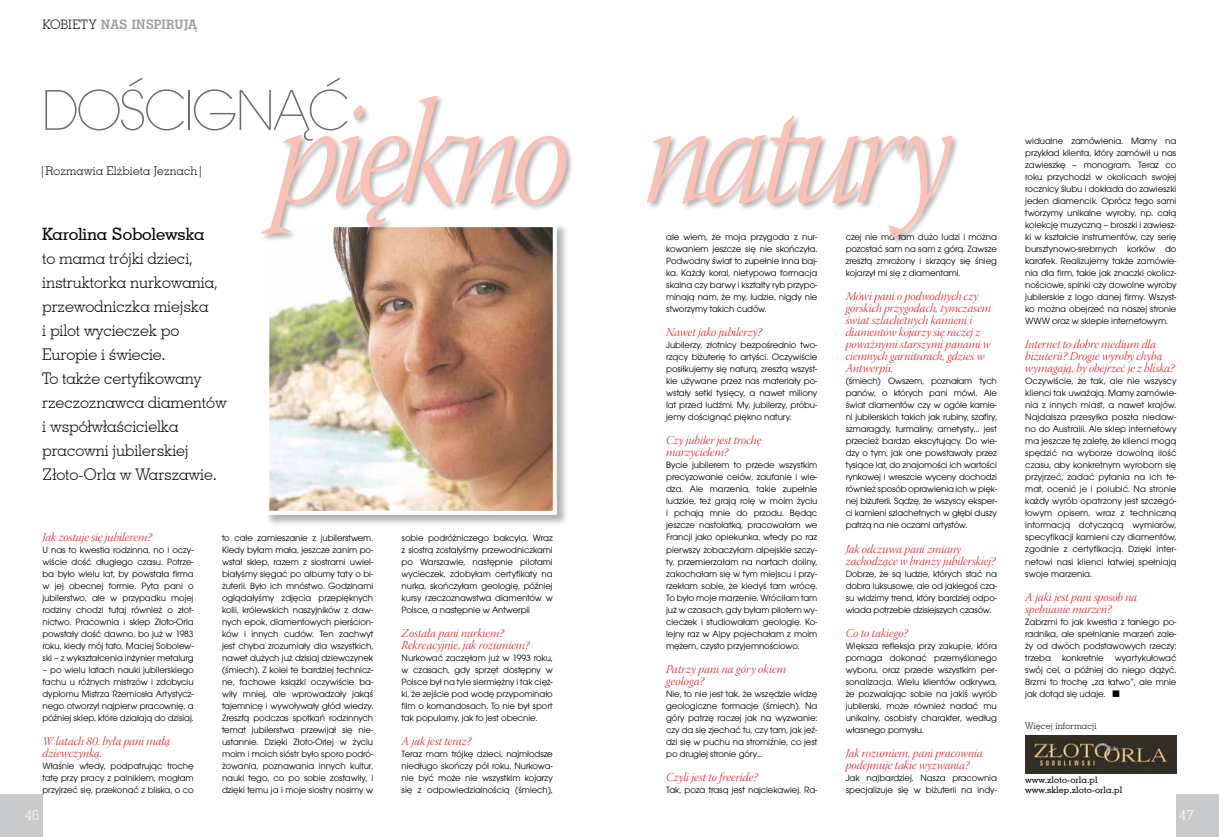
<style>
.page{position:relative;width:1219px;height:837px;background:#fff}
.page>*{position:absolute;margin:0;border:0;box-sizing:border-box;transform-origin:0 0}
.t1{font:147.2px "Warnock Pro Light It Subh";letter-spacing:-.06em;color:#fac1b5;scale:.9 1}
.t2{font:59.5px "Avant Gar Got Itc TCE Extr Ligh";letter-spacing:-.045em;color:#6d6e71}
.t3{font:500 17px "Geometric Slab 703 L2";letter-spacing:-.01em;color:#000}
.t4{font:300 16px/24px "Geometric Slab 703 L2";letter-spacing:-.01em;color:#000}
.t5{font:300 14px "Geometric Slab 703 L2";color:#fff}
.t6{font:700 13px "Geometric Slab 703 L2";color:#a19c9b}
.t7{font:12px/12px "Warnock Pro Light It Disp";color:#e31f27}
.t8{font:300 12px "Geometric Slab 703 L2";letter-spacing:.01em;color:#000}
.t9{font:9.5px/12px "Avant Gar Got Itc TCE";letter-spacing:-.01em;color:#000;text-align:justify}
.t10{font:500 9px/10px "Geometric Slab 703 L2";letter-spacing:.01em;color:#000}
.t11{font:300 9px "Geometric Slab 703 L2";letter-spacing:.01em;color:#000}
.s1{font-weight:300;color:#000}
</style>
<div class="page">
<div style="left:265px;top:223px;width:303px;height:303px;background:#000;opacity:.3"></div>
<img style="left:265px;top:245px;width:294px;height:271px">
<div style="left:260px;top:95px;width:700px;height:150px;background:#000;opacity:.3"></div>
<img style="left:1025px;top:735px;width:151px;height:37px">
<div style="left:0;top:794px;width:42px;height:42px;background:#c9cacb"></div>
<div style="left:1176px;top:794px;width:43px;height:42px;background:#c9cacb"></div>
<h3 class="t6" style="left:43px;top:16px;width:156px"><span class="s1">kobiety</span> NAS INSPIRUJĄ</h3>
<h2 class="t2" style="left:41px;top:77px;width:310px">DOŚCIGNĄĆ</h2>
<h1 class="t1" style="left:273px;top:73px;width:755px">piękno natury</h1>
<p class="t8" style="left:39px;top:163px;width:166px">|Rozmawia Elżbieta Jeznach|</p>
<h3 class="t3" style="left:42px;top:222px;width:164px">Karolina Sobolewska</h3>
<h3 class="t4" style="left:42px;top:245px;width:186px">to mama trójki dzieci, instruktorka nurkowania, przewodniczka miejska<br>i pilot wycieczek po<br>Europie i świecie.<br>To także certyfikowany rzeczoznawca diamentów i współwłaścicielka pracowni jubilerskiej<br>Złoto-Orla w Warszawie.</h3>
<p class="t9" style="left:666px;top:231px;width:153px">ale wiem, że moja przygoda z nur&shy;kowaniem jeszcze się nie skończyła.<br>Podwodny świat to zupełnie inna baj&shy;ka. Każdy koral, nietypowa formacja skalna czy barwy i kształty ryb przypo&shy;minają nam, że my, ludzie, nigdy nie stworzymy takich cudów.</p>
<p class="t7" style="left:666px;top:327px;width:97px">Nawet jako jubilerzy?</p>
<p class="t9" style="left:666px;top:339px;width:153px">Jubilerzy, złotnicy bezpośrednio two&shy;rzący biżuterię to artyści. Oczywiście posiłkujemy się naturą, zresztą wszyst&shy;kie używane przez nas materiały po&shy;wstały setki tysięcy, a nawet miliony lat przed ludźmi. My, jubilerzy, próbu&shy;jemy doścignąć piękno natury.</p>
<p class="t7" style="left:666px;top:435px;width:97px">Czy jubiler jest trochę marzycielem?</p>
<p class="t9" style="left:666px;top:459px;width:153px">Bycie jubilerem to przede wszystkim precyzowanie celów, zaufanie i wie&shy;dza. Ale marzenia, takie zupełnie ludzkie, też grają rolę w moim życiu i pchają mnie do przodu. Będąc jeszcze nastolatką, pracowałam we Francji jako opiekunka, wtedy po raz pierwszy zobaczyłam alpejskie szczy&shy;ty, przemierzałam na nartach doliny, zakochałam się w tym miejscu i przy&shy;rzekłam sobie, że kiedyś tam wrócę.<br>To było moje marzenie. Wróciłam tam już w czasach, gdy byłam pilotem wy&shy;cieczek i studiowałam geologię. Ko&shy;lejny raz w Alpy pojechałam z moim mężem, czysto przyjemnościowo.</p>
<p class="t7" style="left:666px;top:663px;width:121px">Patrzy pani na góry okiem geologa?</p>
<p class="t9" style="left:666px;top:687px;width:153px">Nie, to nie jest tak, że wszędzie widzę geologiczne formacje (śmiech). Na góry patrzę raczej jak na wyzwanie: czy da się zjechać tu, czy tam, jak jeź&shy;dzi się w puchu na stromiźnie, co jest po drugiej stronie góry…</p>
<p class="t7" style="left:666px;top:771px;width:93px">Czyli jest to freeride?</p>
<p class="t9" style="left:666px;top:783px;width:153px">Tak, poza trasą jest najciekawiej. Ra-</p>
<p class="t9" style="left:846px;top:231px;width:153px">czej nie ma tam dużo ludzi i można pozostać sam na sam z górą. Zawsze zresztą zmrożony i skrzący się śnieg kojarzył mi się z diamentami.</p>
<p class="t7" style="left:846px;top:291px;width:147px">Mówi pani o podwodnych czy górskich przygodach, tymczasem świat szlachetnych kamieni i diamentów kojarzy się raczej z poważnymi starszymi panami w ciemnych garniturach, gdzieś w<br>Antwerpii.</p>
<p class="t9" style="left:846px;top:375px;width:153px">(śmiech) Owszem, poznałam tych panów, o których pani mówi. Ale świat diamentów czy w ogóle kamie&shy;ni jubilerskich takich jak rubiny, szafiry, szmaragdy, turmaliny, ametysty… jest przecież bardzo ekscytujący. Do wie&shy;dzy o tym, jak one powstawały przez tysiące lat, do znajomości ich wartości rynkowej i wreszcie wyceny dochodzi również sposób oprawienia ich w pięk&shy;nej biżuterii. Sądzę, że wszyscy eksper&shy;ci kamieni szlachetnych w głębi duszy patrzą na nie oczami artystów.</p>
<p class="t7" style="left:846px;top:543px;width:151px">Jak odczuwa pani zmiany zachodzące w branży jubilerskiej?</p>
<p class="t9" style="left:846px;top:567px;width:153px">Dobrze, że są ludzie, których stać na dobra luksusowe, ale od jakiegoś cza&shy;su widzimy trend, który bardziej odpo&shy;wiada potrzebie dzisiejszych czasów.</p>
<p class="t7" style="left:846px;top:627px;width:64px">Co to takiego?</p>
<p class="t9" style="left:846px;top:639px;width:153px">Większa refleksja przy zakupie, która pomaga dokonać przemyślanego wyboru, oraz przede wszystkim per&shy;sonalizacja. Wielu klientów odkrywa, że pozwalając sobie na jakiś wyrób jubilerski, może również nadać mu unikalny, osobisty charakter, według własnego pomysłu.</p>
<p class="t7" style="left:846px;top:747px;width:139px">Jak rozumiem, pani pracownia podejmuje takie wyzwania?</p>
<p class="t9" style="left:846px;top:771px;width:153px">Jak najbardziej. Nasza pracownia specjalizuje się w biżuterii na indy-</p>
<p class="t7" style="left:43px;top:531px;width:111px">Jak zostaje się jubilerem?</p>
<p class="t9" style="left:43px;top:543px;width:153px">U nas to kwestia rodzinna, no i oczy&shy;wiście dość długiego czasu. Potrze&shy;ba było wielu lat, by powstała firma w jej obecnej formie. Pyta pani o jubilerstwo, ale w przypadku mojej rodziny chodzi tutaj również o złot&shy;nictwo. Pracownia i sklep Złoto-Orla powstały dość dawno, bo już w 1983 roku, kiedy mój tato, Maciej Sobolew&shy;ski – z wykształcenia inżynier metalurg</p>
<p class="t9" style="left:43px;top:663px;width:153px">– po wielu latach nauki jubilerskiego fachu u różnych mistrzów i zdobyciu dyplomu Mistrza Rzemiosła Artystycz&shy;nego otworzył najpierw pracownię, a później sklep, które działają do dzisiaj.</p>
<p class="t7" style="left:43px;top:735px;width:129px">W latach 80. była pani małą dziewczynką.</p>
<p class="t9" style="left:43px;top:759px;width:153px">Właśnie wtedy, podpatrując trochę tatę przy pracy z palnikiem, mogłam przyjrzeć się, przekonać z bliska, o co</p>
<p class="t9" style="left:402px;top:531px;width:153px">sobie podróżniczego bakcyla. Wraz z siostrą zostałyśmy przewodniczkami po Warszawie, następnie pilotami wycieczek, zdobyłam certyfikaty na nurka, skończyłam geologię, później kursy rzeczoznawstwa diamentów w Polsce, a następnie w Antwerpii</p>
<p class="t7" style="left:402px;top:627px;width:129px">Została pani nurkiem?<br>Rekreacyjnie, jak rozumiem?</p>
<p class="t9" style="left:402px;top:651px;width:153px">Nurkować zaczęłam już w 1993 roku, w czasach, gdy sprzęt dostępny w Polsce był na tyle siermiężny i tak cięż&shy;ki, że zejście pod wodę przypominało film o komandosach. To nie był sport tak popularny, jak to jest obecnie.</p>
<p class="t7" style="left:402px;top:735px;width:71px">A jak jest teraz?</p>
<p class="t9" style="left:402px;top:747px;width:153px">Teraz mam trójkę dzieci, najmłodsze niedługo skończy pół roku. Nurkowa&shy;nie być może nie wszystkim kojarzy się z odpowiedzialnością (śmiech),</p>
<p class="t9" style="left:222px;top:531px;width:153px">to całe zamieszanie z jubilerstwem.<br>Kiedy byłam mała, jeszcze zanim po&shy;wstał sklep, razem z siostrami uwiel&shy;białyśmy sięgać po albumy taty o bi&shy;żuterii. Było ich mnóstwo. Godzinami oglądałyśmy zdjęcia przepięknych kolii, królewskich naszyjników z daw&shy;nych epok, diamentowych pierścion&shy;ków i innych cudów. Ten zachwyt jest chyba zrozumiały dla wszystkich, nawet dużych już dzisiaj dziewczynek (śmiech). Z kolei te bardziej technicz&shy;ne, fachowe książki oczywiście ba&shy;wiły mniej, ale wprowadzały jakąś tajemnicę i wywoływały głód wiedzy.<br>Zresztą podczas spotkań rodzinnych temat jubilerstwa przewijał się nie&shy;ustannie. Dzięki Złoto-Orlej w życiu moim i moich sióstr było sporo podró&shy;żowania, poznawania innych kultur, nauki tego, co po sobie zostawiły, i dzięki temu ja i moje siostry nosimy w</p>
<p class="t9" style="left:1025px;top:135px;width:153px">widualne zamówienia. Mamy na przykład klienta, który zamówił u nas zawieszkę – monogram. Teraz co roku przychodzi w okolicach swojej rocznicy ślubu i dokłada do zawieszki jeden diamencik. Oprócz tego sami tworzymy unikalne wyroby, np. całą kolekcję muzyczną – broszki i zawiesz&shy;ki w kształcie instrumentów, czy serię bursztynowo-srebrnych korków do karafek. Realizujemy także zamówie&shy;nia dla firm, takie jak znaczki okolicz&shy;nościowe, spinki czy dowolne wyroby jubilerskie z logo danej firmy. Wszyst&shy;ko można obejrzeć na naszej stronie WWW oraz w sklepie internetowym.</p>
<p class="t7" style="left:1025px;top:339px;width:151px">Internet to dobre medium dla biżuterii? Drogie wyroby chyba wymagają, by obejrzeć je z bliska?</p>
<p class="t9" style="left:1025px;top:375px;width:153px">Oczywiście, że tak, ale nie wszyscy klienci tak uważają. Mamy zamówie&shy;nia z innych miast, a nawet krajów.<br>Najdalsza przesyłka poszła niedaw&shy;no do Australii. Ale sklep internetowy ma jeszcze tę zaletę, że klienci mogą spędzić na wyborze dowolną ilość czasu, aby konkretnym wyrobom się przyjrzeć, zadać pytania na ich te&shy;mat, ocenić je i polubić. Na stronie każdy wyrób opatrzony jest szczegó&shy;łowym opisem, wraz z techniczną informacją dotyczącą wymiarów, specyfikacji kamieni czy diamentów, zgodnie z certyfikacją. Dzięki inter&shy;netowi nasi klienci łatwiej spełniają swoje marzenia.</p>
<p class="t7" style="left:1025px;top:591px;width:113px">A jaki jest pani sposób na spełnianie marzeń?</p>
<p class="t9" style="left:1025px;top:615px;width:153px">Zabrzmi to jak kwestia z taniego po&shy;radnika, ale spełnianie marzeń zale&shy;ży od dwóch podstawowych rzeczy: trzeba konkretnie wyartykułować swój cel, a później do niego dążyć.<br>Brzmi to trochę „za łatwo”, ale mnie jak dotąd się udaje. ■</p>
<p class="t11" style="left:1025px;top:719px;width:73px">Więcej informacji</p>
<p class="t10" style="left:1025px;top:774px;width:98px">www.zloto-orla.pl www.sklep.zloto-orla.pl</p>
<h3 class="t5" style="left:25px;top:805px;width:16px">46</h3>
<h3 class="t5" style="left:1179px;top:805px;width:16px">47</h3>
</div>
